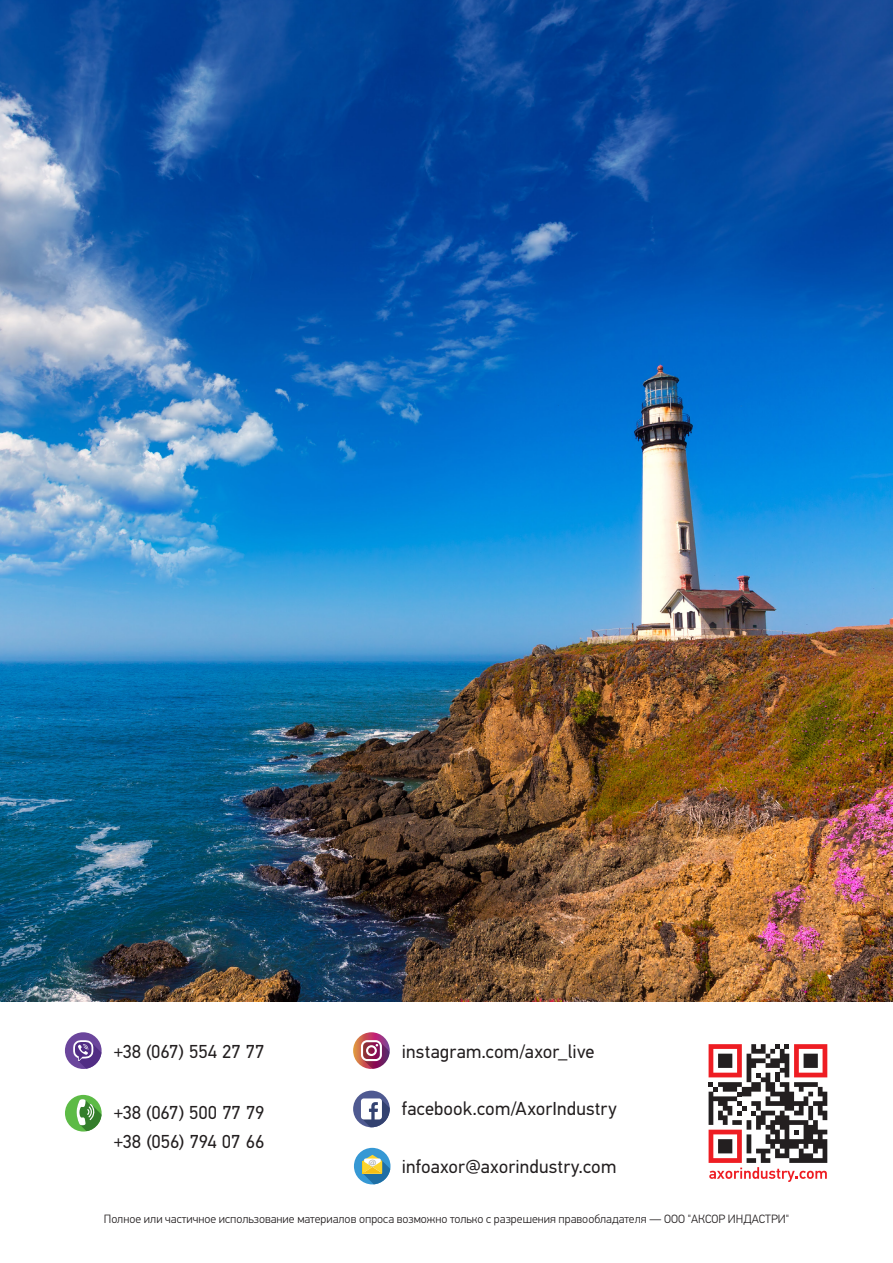
<style>
.page{position:relative;width:893px;height:1263px;background:#fff}
.page>*{position:absolute;margin:0;border:0;box-sizing:border-box;transform-origin:0 0}
.cal_date{font:18.75px "PF Din Text Pro";letter-spacing:.005em;color:#231f20}
.t1{font:300 12px "PF Din Text Pro";color:#231f20}
.t2{font:10.65px "Myriad Pro";color:#9b9da0}
</style>
<div class="page">
<img style="left:0;top:0;width:893px;height:1001px">
<svg style="left:709px;top:1044px;width:118px;height:138px"></svg>
<svg style="left:353px;top:1032px;width:37px;height:37px"></svg>
<svg style="left:353px;top:1090px;width:37px;height:38px"></svg>
<div style="left:354px;top:1148px;width:36px;height:36px;background:#3698d4;border-radius:50%"></div>
<svg style="left:363px;top:1155px;width:27px;height:29px"></svg>
<svg style="left:65px;top:1094px;width:37px;height:38px"></svg>
<svg style="left:64px;top:1032px;width:38px;height:37px"></svg>
<p class="cal_date" style="left:114px;top:1040px;width:152px">+38 (067) 554 27 77</p>
<p class="cal_date" style="left:114px;top:1102px;width:152px">+38 (067) 500 77 79</p>
<p class="cal_date" style="left:114px;top:1130px;width:152px">+38 (056) 794 07 66</p>
<p class="cal_date" style="left:402px;top:1040px;width:194px">instagram.com/axor_live</p>
<p class="cal_date" style="left:402px;top:1097px;width:216px">facebook.com/AxorIndustry</p>
<p class="t2" style="left:368px;top:1155px;width:9px">@</p>
<p class="cal_date" style="left:402px;top:1155px;width:216px">infoaxor@axorindustry.com</p>
<p class="t1" style="left:104px;top:1212px;width:687px">Полное или частичное использование материалов опроса возможно только с разрешения правообладателя — ООО "АКСОР ИНДАСТРИ"</p>
</div>
